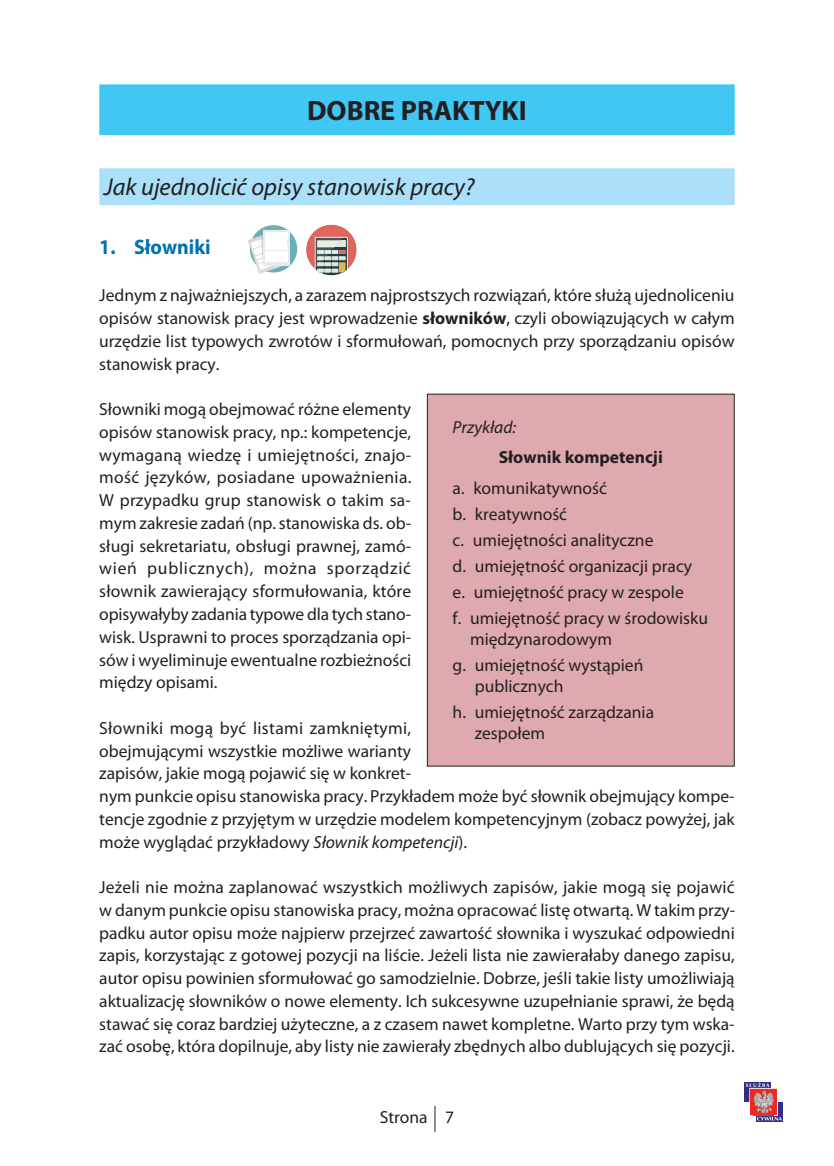
<style>
.page{position:relative;width:834px;height:1166px;background:#fff}
.page>*{position:absolute;margin:0;border:0;box-sizing:border-box;transform-origin:0 0}
.t1{font:700 28px "Myriad Pro";color:#231f20}
.t2{font:italic 24.5px "Myriad Pro";color:#231f20}
.t3{font:700 21px "Myriad Pro";color:#0071b2;scale:.95 1}
.t4{font:17.5px/22.8px "Myriad Pro";color:#231f20}
.t5{font:700 17.5px "Myriad Pro";color:#231f20}
.t6{font:italic 17.5px "Myriad Pro";color:#231f20}
.s1{font-weight:700}
.s2{font-style:italic}
</style>
<div class="page">
<div style="left:756px;top:1102px;width:27px;height:19px;background:#312f87"></div>
<div style="left:743px;top:1082px;width:27px;height:20px;background:#312f87"></div>
<svg style="left:745px;top:1082px;width:36px;height:38px"></svg>
<svg style="left:434px;top:1106px;width:1px;height:26px"></svg>
<div style="left:99px;top:84px;width:635px;height:51px;background:#40c7f4"></div>
<div style="left:99px;top:168px;width:635px;height:37px;background:#aae0f9"></div>
<svg style="left:250px;top:225px;width:47px;height:47px"></svg>
<svg style="left:263px;top:230px;width:26px;height:35px"></svg>
<svg style="left:248px;top:232px;width:39px;height:42px"></svg>
<div style="left:273px;top:232px;width:14px;height:6px;background:#fff"></div>
<div style="left:306px;top:225px;width:50px;height:50px;background:#dd665f;border-radius:50%"></div>
<svg style="left:315px;top:237px;width:33px;height:38px"></svg>
<div style="left:427px;top:394px;width:307px;height:372px;background:#dfa9b0"></div>
<h1 class="t1" style="left:307px;top:93px;width:221px">DOBRE PRAKTYKI</h1>
<h2 class="t2" style="left:104px;top:172px;width:372px">Jak ujednolicić opisy stanowisk pracy?</h2>
<p class="t3" style="left:99px;top:233px;width:119px">1. Słowniki</p>
<p class="t4" style="left:99px;top:284px;width:636px;text-align:justify">Jednym z najważniejszych, a zarazem najprostszych rozwiązań, które służą ujednoliceniu opisów stanowisk pracy jest wprowadzenie <span class="s1">słowników</span>, czyli obowiązujących w całym urzędzie list typowych zwrotów i sformułowań, pomocnych przy sporządzaniu opisów stanowisk pracy.</p>
<p class="t4" style="left:99px;top:398px;width:313px;text-align:justify">Słowniki mogą obejmować różne elementy opisów stanowisk pracy, np.: kompetencje, wymaganą wiedzę i umiejętności, znajo&shy;mość języków, posiadane upoważnienia.<br>W przypadku grup stanowisk o takim sa&shy;mym zakresie zadań (np. stanowiska ds. ob&shy;sługi sekretariatu, obsługi prawnej, zamó&shy;wień publicznych), można sporządzić słownik zawierający sformułowania, które opisywałyby zadania typowe dla tych stano&shy;wisk. Usprawni to proces sporządzania opi&shy;sów i wyeliminuje ewentualne rozbieżności między opisami.</p>
<p class="t4" style="left:99px;top:716px;width:636px">Słowniki mogą być listami zamkniętymi,<br>obejmującymi wszystkie możliwe warianty<br>zapisów, jakie mogą pojawić się w konkret-<br>nym punkcie opisu stanowiska pracy. Przykładem może być słownik obejmujący kompe&shy;tencje zgodnie z przyjętym w urzędzie modelem kompetencyjnym (zobacz powyżej, jak może wyglądać przykładowy <span class="s2">Słownik kompetencji</span>).</p>
<p class="t4" style="left:99px;top:875px;width:637px;text-align:justify">Jeżeli nie można zaplanować wszystkich możliwych zapisów, jakie mogą się pojawić w danym punkcie opisu stanowiska pracy, można opracować listę otwartą. W takim przy&shy;padku autor opisu może najpierw przejrzeć zawartość słownika i wyszukać odpowiedni zapis, korzystając z gotowej pozycji na liście. Jeżeli lista nie zawierałaby danego zapisu, autor opisu powinien sformułować go samodzielnie. Dobrze, jeśli takie listy umożliwiają aktualizację słowników o nowe elementy. Ich sukcesywne uzupełnianie sprawi, że będą stawać się coraz bardziej użyteczne, a z czasem nawet kompletne. Warto przy tym wska&shy;zać osobę, która dopilnuje, aby listy nie zawierały zbędnych albo dublujących się pozycji.</p>
<p class="t6" style="left:452px;top:416px;width:65px">Przykład:</p>
<p class="t5" style="left:498px;top:446px;width:165px">Słownik kompetencji</p>
<p class="t4" style="left:452px;top:475px;width:257px;line-height:25.9px">a. komunikatywność<br>b. kreatywność<br>c. umiejętności analityczne<br>d. umiejętność organizacji pracy e. umiejętność pracy w zespole<br>f. umiejętność pracy w środowisku</p>
<p class="t4" style="left:452px;top:626px;width:192px;line-height:25.9px;text-indent:17px">międzynarodowym<br>g. umiejętność wystąpień</p>
<p class="t4" style="left:452px;top:673px;width:203px;line-height:25.9px;text-indent:22px">publicznych<br>h. umiejętność zarządzania</p>
<p class="t4" style="left:474px;top:721px;width:72px">zespołem</p>
<p class="t4" style="left:380px;top:1105px;width:76px">Strona 7</p>
</div>
